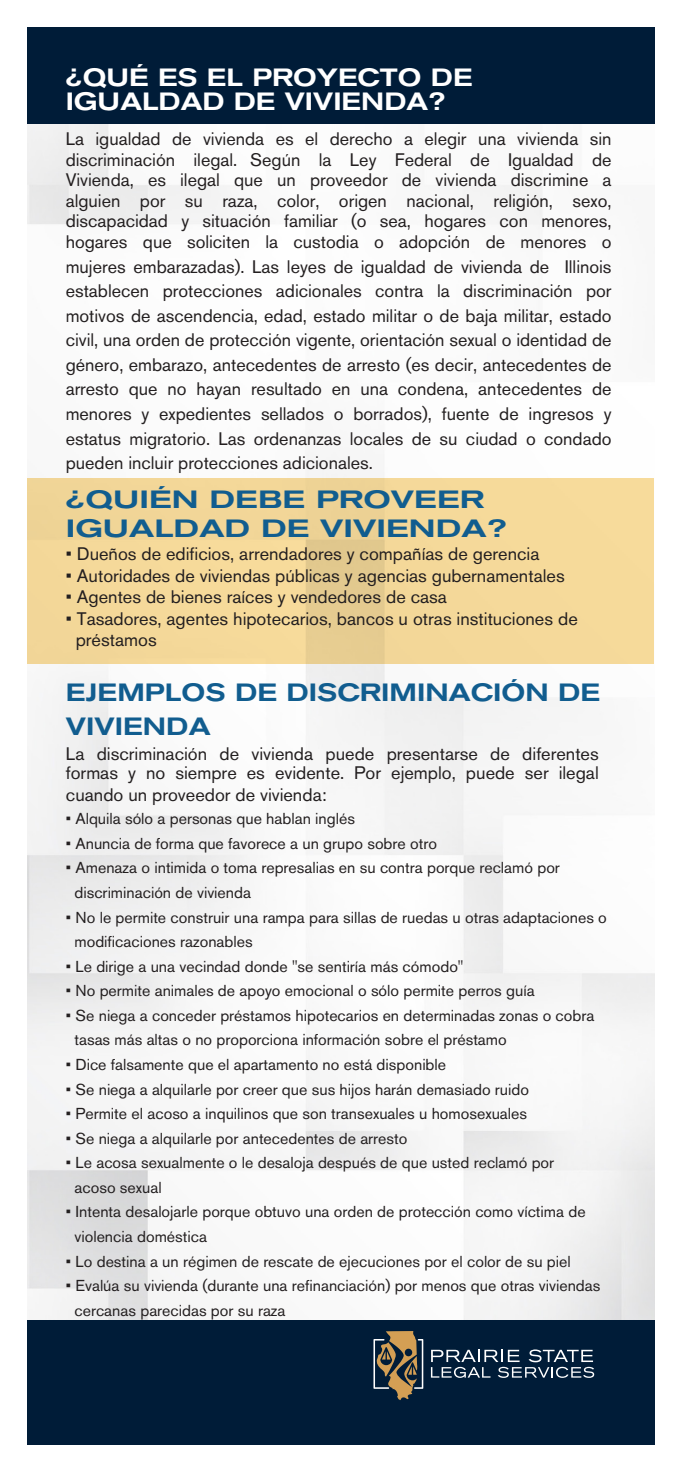
<style>
.page{position:relative;width:682px;height:1472px;background:#fff}
.page>*{position:absolute;margin:0;border:0;box-sizing:border-box;transform-origin:0 0}
.t1{font:500 expanded 24.75px/24.1px "Akzidenz Grotesk BE";color:#fff}
.t2{font:500 expanded 24.75px/29px "Akzidenz Grotesk BE";color:#115d8f;scale:1.16 1}
.t3{font:500 expanded 24.75px/34.2px "Akzidenz Grotesk BE";color:#115d8f}
.t4{font:18px/24.5px "Akzidenz Grotesk BE";color:#231f20;text-align:justify}
.t5{font:15.75px/24.5px "Akzidenz Grotesk BE";color:#231f20}
</style>
<div class="page">
<img style="left:27px;top:123px;width:628px;height:1197px">
<div style="left:27px;top:27px;width:628px;height:96px;background:#001c38"></div>
<div style="left:27px;top:1320px;width:628px;height:124px;background:#001c38"></div>
<svg style="left:431px;top:1349px;width:163px;height:28px"></svg>
<svg style="left:373px;top:1331px;width:50px;height:69px"></svg>
<div style="left:27px;top:478px;width:627px;height:185px;background:#f8dc9c"></div>
<h1 class="t1" style="left:66px;top:66px;width:408px">¿QUÉ ES EL PROYECTO DE<br>IGUALDAD DE VIVIENDA?</h1>
<p class="t4" style="left:66px;top:128px;width:547px;line-height:20.5px">La igualdad de vivienda es el derecho a elegir una vivienda sin discriminación ilegal. Según la Ley Federal de Igualdad de Vivienda, es ilegal que un proveedor de vivienda discrimine a alguien por su raza, color, origen nacional, religión, sexo, discapacidad y situación familiar (o sea, hogares con menores, hogares que soliciten la custodia o adopción de menores o</p>
<p class="t4" style="left:66px;top:254px;width:547px">mujeres embarazadas). Las leyes de igualdad de vivienda de Illinois establecen protecciones adicionales contra la discriminación por motivos de ascendencia, edad, estado militar o de baja militar, estado civil, una orden de protección vigente, orientación sexual o identidad de género, embarazo, antecedentes de arresto (es decir, antecedentes de arresto que no hayan resultado en una condena, antecedentes de menores y expedientes sellados o borrados), fuente de ingresos y estatus migratorio. Las ordenanzas locales de su ciudad o condado pueden incluir protecciones adicionales.</p>
<h1 class="t2" style="left:66px;top:485px;width:381px">¿QUIÉN DEBE PROVEER<br>IGUALDAD DE VIVIENDA?</h1>
<p class="t4" style="left:66px;top:542px;width:475px">• Dueños de edificios, arrendadores y compañías de gerencia</p>
<p class="t4" style="left:66px;top:563px;width:500px">• Autoridades de viviendas públicas y agencias gubernamentales</p>
<p class="t4" style="left:66px;top:584px;width:383px">• Agentes de bienes raíces y vendedores de casa</p>
<p class="t4" style="left:76px;top:607px;width:503px;line-height:21.2px;text-indent:-10px">• Tasadores, agentes hipotecarios, bancos u otras instituciones de préstamos</p>
<h1 class="t3" style="left:66px;top:676px;width:536px">EJEMPLOS DE DISCRIMINACIÓN DE<br>VIVIENDA</h1>
<p class="t4" style="left:66px;top:743px;width:534px;line-height:19.3px">La discriminación de vivienda puede presentarse de diferentes formas y no siempre es evidente. Por ejemplo, puede ser ilegal</p>
<p class="t4" style="left:66px;top:782px;width:262px">cuando un proveedor de vivienda:</p>
<p class="t5" style="left:66px;top:806px;width:290px">• Alquila sólo a personas que hablan inglés</p>
<p class="t5" style="left:66px;top:831px;width:372px">• Anuncia de forma que favorece a un grupo sobre otro</p>
<p class="t5" style="left:74px;top:855px;width:487px;text-indent:-9px">• Amenaza o intimida o toma represalias en su contra porque reclamó por discriminación de vivienda</p>
<p class="t5" style="left:74px;top:904px;width:534px;text-indent:-9px">• No le permite construir una rampa para sillas de ruedas u otras adaptaciones o modificaciones razonables</p>
<p class="t5" style="left:66px;top:954px;width:399px">• Le dirige a una vecindad donde "se sentiría más cómodo"</p>
<p class="t5" style="left:66px;top:978px;width:470px">• No permite animales de apoyo emocional o sólo permite perros guía</p>
<p class="t5" style="left:74px;top:1003px;width:521px;text-indent:-9px">• Se niega a conceder préstamos hipotecarios en determinadas zonas o cobra tasas más altas o no proporciona información sobre el préstamo</p>
<p class="t5" style="left:66px;top:1052px;width:382px">• Dice falsamente que el apartamento no está disponible</p>
<p class="t5" style="left:66px;top:1076px;width:464px">• Se niega a alquilarle por creer que sus hijos harán demasiado ruido</p>
<p class="t5" style="left:66px;top:1101px;width:463px">• Permite el acoso a inquilinos que son transexuales u homosexuales</p>
<p class="t5" style="left:66px;top:1125px;width:343px">• Se niega a alquilarle por antecedentes de arresto</p>
<p class="t5" style="left:74px;top:1150px;width:481px;text-indent:-9px">• Le acosa sexualmente o le desaloja después de que usted reclamó por acoso sexual</p>
<p class="t5" style="left:74px;top:1199px;width:512px;text-indent:-9px">• Intenta desalojarle porque obtuvo una orden de protección como víctima de violencia doméstica</p>
<p class="t5" style="left:66px;top:1248px;width:506px">• Lo destina a un régimen de rescate de ejecuciones por el color de su piel</p>
<p class="t5" style="left:74px;top:1273px;width:527px;text-indent:-9px">• Evalúa su vivienda (durante una refinanciación) por menos que otras viviendas cercanas parecidas por su raza</p>
</div>
